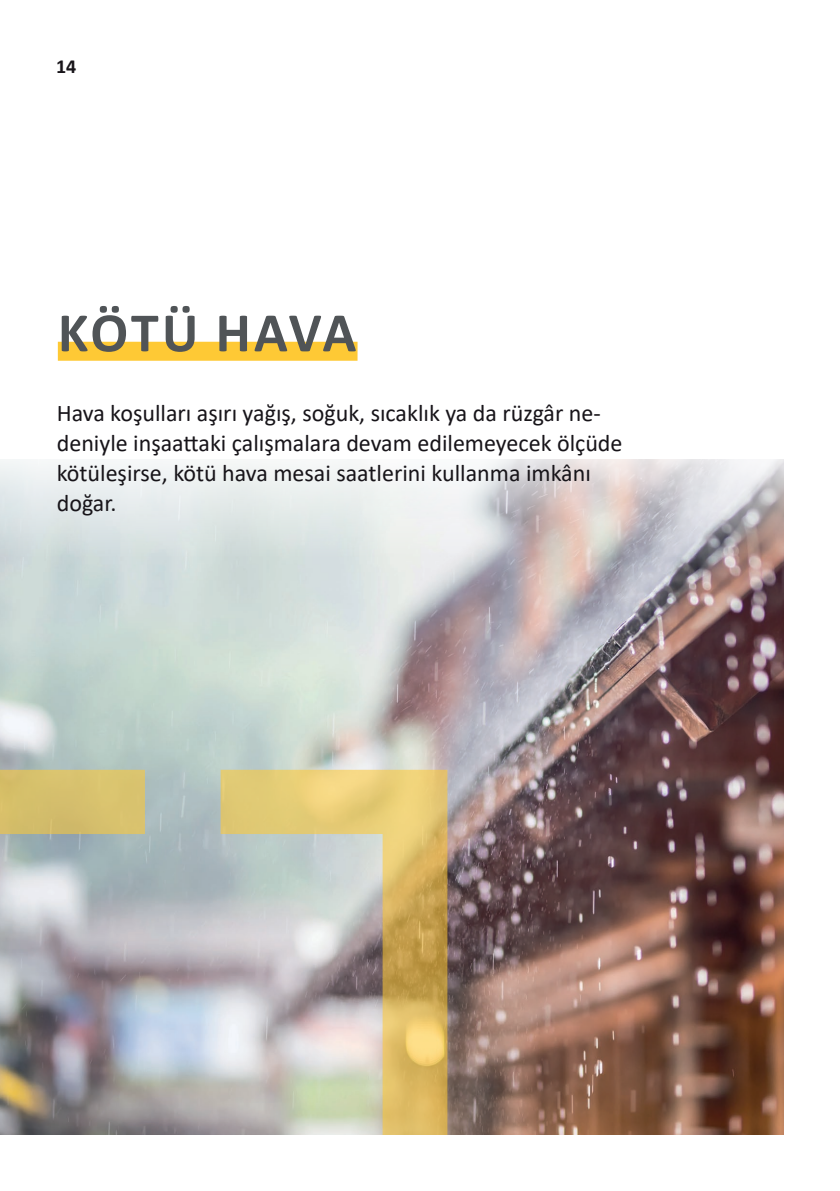
<style>
.page{position:relative;width:840px;height:1191px;background:#fff}
.page>*{position:absolute;margin:0;border:0;box-sizing:border-box;transform-origin:0 0}
.t1{font:700 56px "Calibri";letter-spacing:.04em;color:#505457}
.t2{font:24px/30px "Calibri";color:#171419}
.t3{font:700 20px "Calibri";color:#171419}
</style>
<div class="page">
<img style="left:0;top:459px;width:782px;height:675px">
<div style="left:58px;top:342px;width:299px;height:19px;background:#fec935"></div>
<svg style="left:220px;top:769px;width:227px;height:365px;background:#cfc29d"></svg>
<svg style="left:0;top:769px;width:145px;height:365px;background:#a8a59a"></svg>
<p class="t3" style="left:56px;top:52px;width:22px">14</p>
<h1 class="t1" style="left:58px;top:293px;width:300px">KÖTÜ HAVA</h1>
<p class="t2" style="left:57px;top:397px;width:567px">Hava koşulları aşırı yağış, soğuk, sıcaklık ya da rüzgâr ne&shy;deniyle inşaattaki çalışmalara devam edilemeyecek ölçüde kötüleşirse, kötü hava mesai saatlerini kullanma imkânı doğar.</p>
</div>
